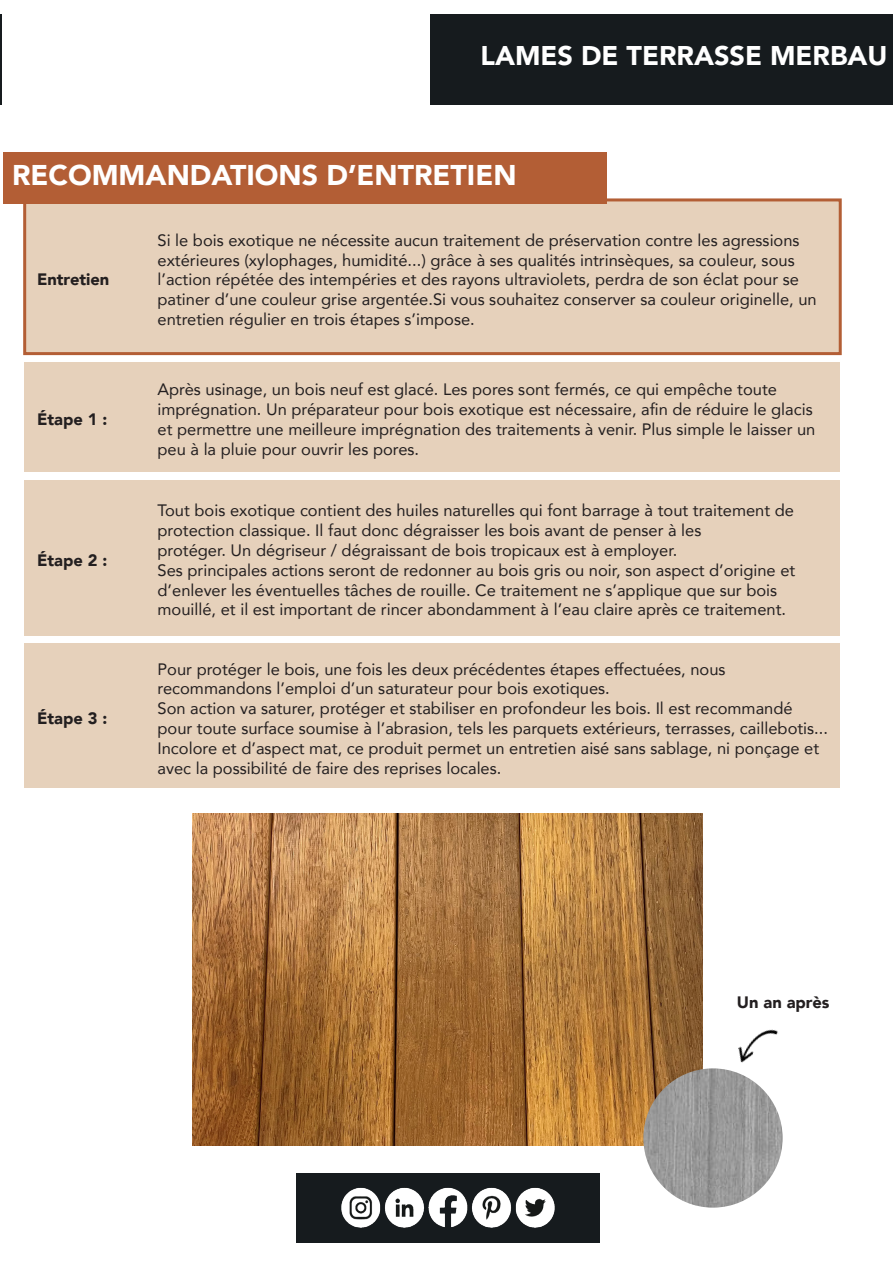
<style>
.page{position:relative;width:893px;height:1263px;background:#fff}
.page>*{position:absolute;margin:0;border:0;box-sizing:border-box;transform-origin:0 0}
.t1{font:900 28.5px "Avenir";color:#fff}
.t2{font:900 27px "Avenir";color:#fff}
.t3{font:16.5px/19.8px "Avenir";color:#231f20}
.t4{font:900 16.5px "Avenir";color:#231f20}
</style>
<div class="page">
<hr style="left:0;top:14px;width:1px;height:91px;background:#161b1e">
<div style="left:430px;top:14px;width:463px;height:91px;background:#161b1e"></div>
<div style="left:23px;top:198px;width:819px;height:157px;background:#e6d1bb;border:3px solid #b35e35"></div>
<div style="left:3px;top:152px;width:604px;height:52px;background:#b35e35"></div>
<img style="left:193px;top:814px;width:509px;height:332px">
<div style="left:296px;top:1173px;width:304px;height:69px;background:#161b1e"></div>
<img style="left:341px;top:1187px;width:214px;height:41px">
<div style="left:25px;top:362px;width:815px;height:110px;background:#e6d1bb"></div>
<div style="left:25px;top:480px;width:815px;height:155px;background:#e6d1bb"></div>
<div style="left:25px;top:644px;width:815px;height:144px;background:#e6d1bb"></div>
<img style="left:643px;top:1068px;width:140px;height:139px;border-radius:70px">
<img style="left:733px;top:1029px;width:45px;height:45px">
<p class="t2" style="left:481px;top:33px;width:408px">LAMES DE TERRASSE MERBAU</p>
<p class="t1" style="left:12px;top:151px;width:506px">RECOMMANDATIONS D’ENTRETIEN</p>
<p class="t4" style="left:37px;top:265px;width:74px">Entretien</p>
<p class="t4" style="left:37px;top:405px;width:72px">Étape 1 :</p>
<p class="t4" style="left:37px;top:546px;width:72px">Étape 2 :</p>
<p class="t4" style="left:37px;top:704px;width:72px">Étape 3 :</p>
<p class="t3" style="left:158px;top:230px;width:661px">Si le bois exotique ne nécessite aucun traitement de préservation contre les agressions extérieures (xylophages, humidité...) grâce à ses qualités intrinsèques, sa couleur, sous l’action répétée des intempéries et des rayons ultraviolets, perdra de son éclat pour se patiner d’une couleur grise argentée.Si vous souhaitez conserver sa couleur originelle, un entretien régulier en trois étapes s’impose.</p>
<p class="t3" style="left:158px;top:379px;width:621px">Après usinage, un bois neuf est glacé. Les pores sont fermés, ce qui empêche toute</p>
<p class="t3" style="left:158px;top:399px;width:659px">imprégnation. Un préparateur pour bois exotique est nécessaire, afin de réduire le glacis et permettre une meilleure imprégnation des traitements à venir. Plus simple le laisser un peu à la pluie pour ouvrir les pores.</p>
<p class="t3" style="left:158px;top:500px;width:638px">Tout bois exotique contient des huiles naturelles qui font barrage à tout traitement de protection classique. Il faut donc dégraisser les bois avant de penser à les</p>
<p class="t3" style="left:158px;top:540px;width:521px">protéger. Un dégriseur / dégraissant de bois tropicaux est à employer.</p>
<p class="t3" style="left:158px;top:560px;width:639px">Ses principales actions seront de redonner au bois gris ou noir, son aspect d’origine et d’enlever les éventuelles tâches de rouille. Ce traitement ne s’applique que sur bois</p>
<p class="t3" style="left:158px;top:599px;width:630px">mouillé, et il est important de rincer abondamment à l’eau claire après ce traitement.</p>
<p class="t3" style="left:158px;top:658px;width:570px">Pour protéger le bois, une fois les deux précédentes étapes effectuées, nous</p>
<p class="t3" style="left:158px;top:678px;width:454px">recommandons l’emploi d’un saturateur pour bois exotiques.</p>
<p class="t3" style="left:158px;top:698px;width:672px">Son action va saturer, protéger et stabiliser en profondeur les bois. Il est recommandé pour toute surface soumise à l’abrasion, tels les parquets extérieurs, terrasses, caillebotis...</p>
<p class="t3" style="left:158px;top:738px;width:663px">Incolore et d’aspect mat, ce produit permet un entretien aisé sans sablage, ni ponçage et avec la possibilité de faire des reprises locales.</p>
<p class="t4" style="left:737px;top:988px;width:94px">Un an après</p>
</div>
